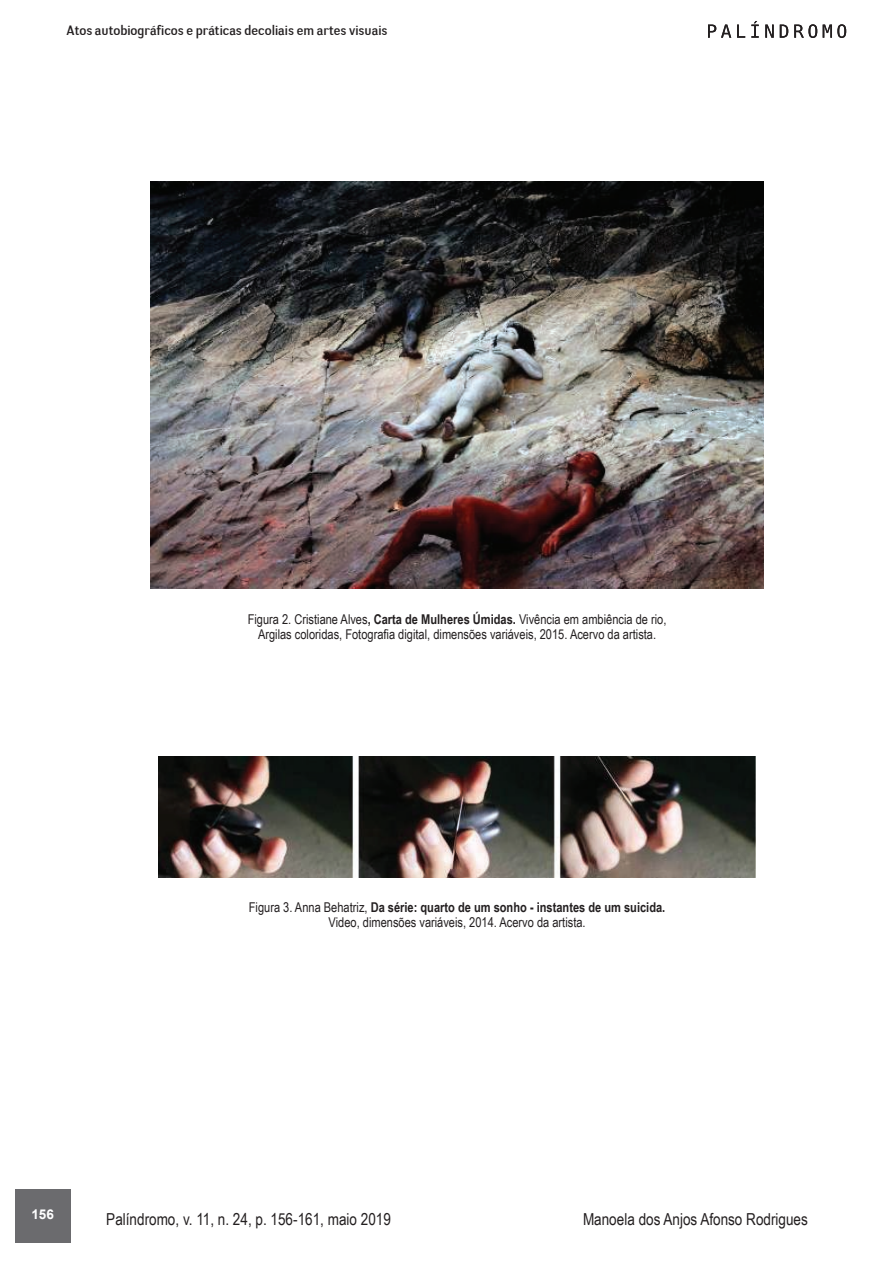
<style>
.page{position:relative;width:893px;height:1263px;background:#fff}
.page>*{position:absolute;margin:0;border:0;box-sizing:border-box;transform-origin:0 0}
.t1{font:16.5px "Arial Narrow";color:#231f20}
.t2{font:13.5px/15px "Arial Narrow";color:#231f20;text-align:center}
.t3{font:13.5px "Negotiate Free";color:#231f20}
.t4{font:700 13.5px "Arial";color:#fff}
.s1{font-weight:700}
</style>
<div class="page">
<div style="left:15px;top:1189px;width:55px;height:53px;background:#6b6b6e"></div>
<svg style="left:708px;top:25px;width:23px;height:13px"></svg>
<svg style="left:737px;top:25px;width:8px;height:13px"></svg>
<svg style="left:751px;top:21px;width:8px;height:17px"></svg>
<svg style="left:765px;top:25px;width:9px;height:13px"></svg>
<svg style="left:780px;top:25px;width:8px;height:13px"></svg>
<svg style="left:794px;top:24px;width:23px;height:14px"></svg>
<svg style="left:823px;top:24px;width:23px;height:14px"></svg>
<img style="left:151px;top:182px;width:613px;height:407px">
<img style="left:159px;top:757px;width:597px;height:120px">
<p class="t3" style="left:67px;top:22px;width:322px">Atos autobiográficos e práticas decoliais em artes visuais</p>
<p class="t2" style="left:248px;top:611px;width:420px">Figura 2. Cristiane Alves<span class="s1">, Carta de Mulheres Úmidas.</span> Vivência em ambiência de rio,<br>Argilas coloridas, Fotografia digital, dimensões variáveis, 2015. Acervo da artista.</p>
<p class="t2" style="left:249px;top:899px;width:418px">Figura 3. Anna Behatriz, <span class="s1">Da série: quarto de um sonho - instantes de um suicida.<br></span>Video, dimensões variáveis, 2014. Acervo da artista.</p>
<p class="t4" style="left:31px;top:1205px;width:24px">156</p>
<p class="t1" style="left:106px;top:1206px;width:286px">Palíndromo, v. 11, n. 24, p. 156-161, maio 2019</p>
<p class="t1" style="left:583px;top:1206px;width:226px">Manoela dos Anjos Afonso Rodrigues</p>
</div>
